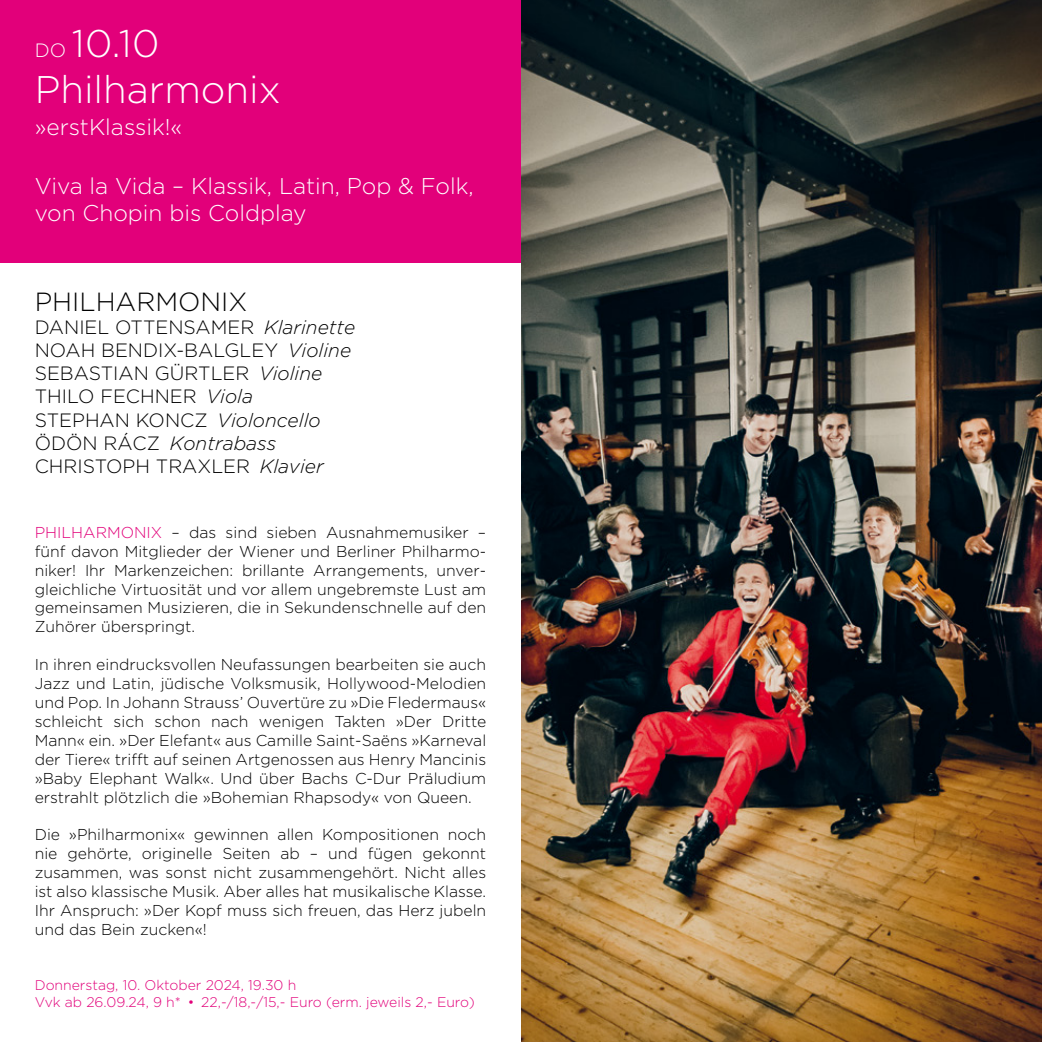
<style>
.page{position:relative;width:1042px;height:1042px;background:#fff}
.page>*{position:absolute;margin:0;border:0;box-sizing:border-box;transform-origin:0 0}
.t1{font:300 38.5px/46.2px "Gotham";color:#fff}
.t2{font:300 26.25px "Gotham";color:#000}
.t3{font:300 22.75px/27.3px "Gotham";color:#fff}
.t4{font:300 19.25px "Gotham";color:#000}
.t5{font:italic 300 19.25px "Gotham";color:#000}
.t6{font:300 15.75px/18.9px "Gotham";color:#000;text-align:justify}
.t7{font:300 15.75px "Gotham";color:#e2007a}
.t8{font:300 14px/16.8px "Gotham";color:#e2007a}
.s1{font-size:19.25px}
.s2{font-style:normal}
</style>
<div class="page">
<img style="left:521px;top:0;width:521px;height:1042px">
<div style="left:0;top:0;width:521px;height:263px;background:#e2007a"></div>
<h1 class="t1" style="left:35px;top:20px;width:247px"><span class="s1">do</span> 10.10<br>Philharmonix</h1>
<h3 class="t3" style="left:35px;top:113px;width:149px">»erstKlassik!«</h3>
<h3 class="t3" style="left:35px;top:171px;width:440px">Viva la Vida – Klassik, Latin, Pop &amp; Folk, von Chopin bis Coldplay</h3>
<h2 class="t2" style="left:35px;top:287px;width:66px">Philharmo</h2>
<h2 class="t2" style="left:200px;top:287px;width:48px">nix</h2>
<p class="t4" style="left:35px;top:317px;width:109px">Daniel Otte</p>
<p class="t4" style="left:168px;top:317px;width:28px">nsamer</p>
<p class="t5" style="left:264px;top:317px;width:93px">Klarinette</p>
<p class="t4" style="left:35px;top:340px;width:16px">Noah</p>
<p class="t4" style="left:101px;top:340px;width:111px">Bendix-Balgle</p>
<p class="t5" style="left:264px;top:340px;width:88px"><span class="s2">y</span> Violine</p>
<p class="t4" style="left:35px;top:363px;width:26px">Sebast</p>
<p class="t4" style="left:113px;top:363px;width:83px">ian Gürtler</p>
<p class="t5" style="left:259px;top:363px;width:65px">Violine</p>
<p class="t4" style="left:35px;top:386px;width:92px">Thilo Fech</p>
<p class="t4" style="left:155px;top:386px;width:25px">ner</p>
<p class="t5" style="left:206px;top:386px;width:48px">Viola</p>
<p class="t4" style="left:35px;top:409px;width:27px">Stepha</p>
<p class="t4" style="left:115px;top:409px;width:76px">n Koncz</p>
<p class="t5" style="left:217px;top:409px;width:105px">Violoncello</p>
<p class="t4" style="left:35px;top:432px;width:108px">Ödön Rácz</p>
<p class="t5" style="left:170px;top:432px;width:108px">Kontrabass</p>
<p class="t4" style="left:35px;top:455px;width:62px">Christoph</p>
<p class="t4" style="left:156px;top:455px;width:66px">Traxler</p>
<p class="t5" style="left:260px;top:455px;width:65px">Klavier</p>
<p class="t6" style="left:35px;top:522px;width:453px;text-indent:137px">– das sind sieben Ausnahmemusiker – fünf davon Mitglieder der Wiener und Berliner Philharmo&shy;niker! I hr Markenzeichen: brillante Arrangements, unver&shy;gleichliche Virtuosität und vor allem ungebremste Lust am gemeinsamen Musizieren, die in Sekundenschnelle auf den Zuhörer überspringt.</p>
<p class="t6" style="left:35px;top:655px;width:453px">I n ihren eindrucksvollen Neufassungen bearbeiten sie auch Jazz und Latin, jüdische Volksmusik, Hollywood-Melodien und Pop. I n Johann Strauss’ Ouvertüre zu »Die Fledermaus« schleicht sich schon nach wenigen Takten »Der Dritte Mann« ein. »Der Elefant« aus Camille Saint-Saëns »Karneval der Tiere« trifft auf seinen Artgenossen aus Henry Mancinis »Baby Elephant Walk«. Und über Bachs C-Dur Präludium erstrahlt plötzlich die »Bohemian Rhapsody« von Queen.</p>
<p class="t6" style="left:35px;top:825px;width:453px">Die »Philharmonix« gewinnen allen Kompositionen noch nie gehörte, originelle Seiten ab – und fügen gekonnt zusammen, was sonst nicht zusammengehört. N icht alles ist also klassische Musik. Aber alles hat musikalische Klasse.<br>I hr Anspruch: »Der Kopf muss sich freuen, das Herz jubeln und das Bein zucken«!</p>
<p class="t7" style="left:35px;top:524px;width:109px">PHI LHARMONIX</p>
<p class="t8" style="left:35px;top:977px;width:441px">Donnerstag, 10. Oktober 2024, 19.30 h<br>Vvk ab 26.09.24, 9 h* • 22,-/18,-/15,- Euro (erm. jeweils 2,- Euro)</p>
</div>
